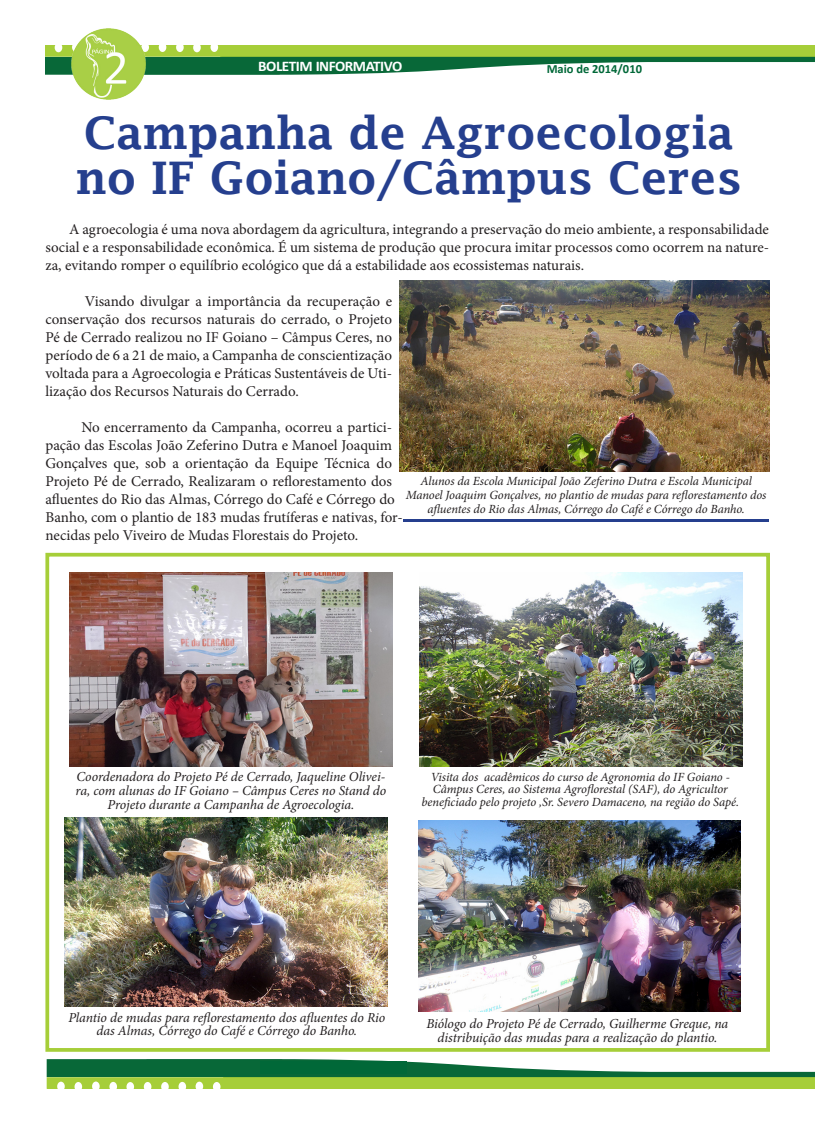
<style>
.page{position:relative;width:815px;height:1134px;background:#fff}
.page>*{position:absolute;margin:0;border:0;box-sizing:border-box;transform-origin:0 0}
.t1{font:600 45px/45px "Lucida Fax";color:#253f8e}
.t2{font:15px/18px "Minion Pro";color:#231f20;text-align:justify}
.t3{font:700 14.5px "Calibri";letter-spacing:-.03em;color:#fff;scale:1.04 1}
.t4{font:italic 13.75px/13.8px "Minion Pro";letter-spacing:-.005em;color:#231f20;text-align:center}
.t5{font:italic 12.5px/12.5px "Minion Pro";letter-spacing:-.005em;color:#231f20;text-align:center}
.t6{font:700 12.5px "Calibri";color:#016838}
</style>
<div class="page">
<svg style="left:45px;top:45px;width:770px;height:30px"></svg>
<img style="left:71px;top:28px;width:74px;height:71px">
<svg style="left:47px;top:1059px;width:768px;height:30px"></svg>
<div style="left:260px;top:1061px;width:147px;height:13px;background:#016838"></div>
<img style="left:70px;top:572px;width:322px;height:195px">
<img style="left:420px;top:572px;width:322px;height:195px">
<img style="left:65px;top:818px;width:322px;height:189px">
<img style="left:399px;top:280px;width:371px;height:192px">
<img style="left:419px;top:820px;width:322px;height:192px">
<div style="left:45px;top:553px;width:725px;height:499px;border:4px solid #a6ce39"></div>
<hr style="left:403px;top:520px;width:366px;height:2px;background:#253f8e">
<p class="t3" style="left:258px;top:57px;width:140px">BOLETIM INFORMATIVO</p>
<p class="t6" style="left:547px;top:61px;width:97px">Maio de 2014/010</p>
<p class="t1" style="left:76px;top:110px;width:668px">Campanha de Agroecologia no IF Goiano/Câmpus Ceres</p>
<p class="t2" style="left:45px;top:220px;width:725px;text-indent:24px">A agroecologia é uma nova abordagem da agricultura, integrando a preservação do meio ambiente, a responsabilidade social e a responsabilidade econômica. É um sistema de produção que procura imitar processos como ocorrem na nature&shy;za, evitando romper o equilíbrio ecológico que dá a estabilidade aos ecossistemas naturais.</p>
<p class="t2" style="left:45px;top:292px;width:348px;text-indent:39px">Visando divulgar a importância da recuperação e conservação dos recursos naturais do cerrado, o Projeto Pé de Cerrado realizou no IF Goiano – Câmpus Ceres, no período de 6 a 21 de maio, a Campanha de conscientização voltada para a Agroecologia e Práticas Sustentáveis de Uti&shy;lização dos Recursos Naturais do Cerrado.</p>
<p class="t2" style="left:45px;top:418px;width:351px;text-align:left;text-indent:36px">No encerramento da Campanha, ocorreu a partici&shy;pação das Escolas João Zeferino Dutra e Manoel Joaquim Gonçalves que, sob a orientação da Equipe Técnica do Projeto Pé de Cerrado, Realizaram o reflorestamento dos afluentes do Rio das Almas, Córrego do Café e Córrego do</p>
<p class="t2" style="left:45px;top:508px;width:359px">Banho, com o plantio de 183 mudas frutíferas e nativas, for-</p>
<p class="t2" style="left:45px;top:526px;width:314px">necidas pelo Viveiro de Mudas Florestais do Projeto.</p>
<p class="t5" style="left:406px;top:474px;width:362px;line-height:13.8px">Alunos da Escola Municipal João Zeferino Dutra e Escola Municipal<br>Manoel Joaquim Gonçalves, no plantio de mudas para reflorestamento dos afluentes do Rio das Almas, Córrego do Café e Córrego do Banho.</p>
<p class="t4" style="left:76px;top:770px;width:312px">Coordenadora do Projeto Pé de Cerrado, Jaqueline Olivei&shy;ra, com alunas do IF Goiano – Câmpus Ceres no Stand do<br>Projeto durante a Campanha de Agroecologia.</p>
<p class="t5" style="left:421px;top:770px;width:319px">Visita dos acadêmicos do curso de Agronomia do IF Goiano -<br>Câmpus Ceres, ao Sistema Agroflorestal (SAF), do Agricultor beneficiado pelo projeto ,Sr. Severo Damaceno, na região do Sapé.</p>
<p class="t4" style="left:68px;top:1010px;width:318px">Plantio de mudas para reflorestamento dos afluentes do Rio das Almas, Córrego do Café e Córrego do Banho.</p>
<p class="t4" style="left:427px;top:1017px;width:303px">Biólogo do Projeto Pé de Cerrado, Guilherme Greque, na distribuição das mudas para a realização do plantio.</p>
</div>
